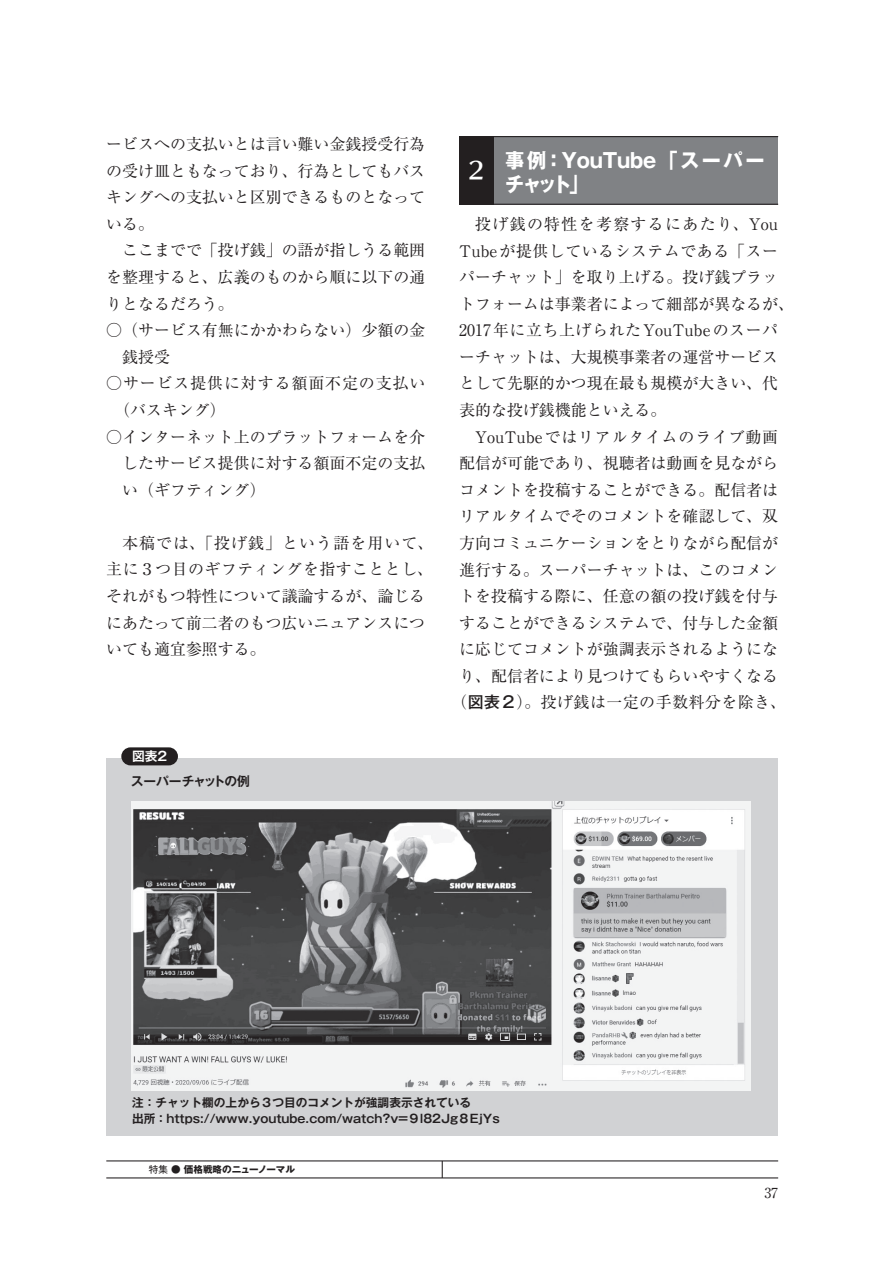
<style>
.page{position:relative;width:893px;height:1263px;background:#fff}
.page>*{position:absolute;margin:0;border:0;box-sizing:border-box;transform-origin:0 0}
.t1{font:23.4px "UD Typos 512 Std";color:#fff}
.t2{font:700 20.25px/24.5px "Gothic MB101 Pr 6";letter-spacing:-.01em;color:#fff;scale:.95 1}
.t3{font:15.9px/26.5px "Ryumin Pr 6 N";color:#231f20;text-align:justify}
.t4{font:15.9px/26.5px "Ryumin Pr 6 N";letter-spacing:.055em;color:#231f20}
.t5{font:15.9px "Ryumin Pr 6 N";letter-spacing:.05em;color:#231f20}
.t6{font:15.9px "Ryumin Pr 6 N";letter-spacing:.03em;color:#231f20}
.t7{font:13.8px "Ryumin Pro";color:#231f20}
.t8{font:700 12.75px "Gothic MB101 Pro De";letter-spacing:-.02em;color:#231f20}
.t9{font:700 12.75px "Gothic MB101 Pro De";color:#fff}
.t10{font:700 11.7px/15.9px "Gothic MB101 Pro De";color:#231f20}
.t11{font:700 9.6px "Gothic MB101 Pr 6";letter-spacing:-.01em;color:#231f20}
.s1{font-family:"Gothic MB101 Pr 6";font-weight:500}
.s2{font-weight:400}
</style>
<div class="page">
<hr style="left:106px;top:1160px;width:672px;height:1px;background:#231f20">
<hr style="left:106px;top:1177px;width:672px;height:1px;background:#231f20">
<svg style="left:442px;top:1161px;width:1px;height:17px"></svg>
<div style="left:106px;top:758px;width:672px;height:377px;background:#d1d2d4"></div>
<div style="left:121px;top:747px;width:57px;height:18px;background:#231f20;border-radius:9px"></div>
<img style="left:131px;top:801px;width:619px;height:289px">
<div style="left:459px;top:136px;width:319px;height:68px;background:#808285"></div>
<div style="left:459px;top:136px;width:34px;height:68px;background:#231f20"></div>
<hr style="left:459px;top:136px;width:319px;height:1px;background:#231f20">
<hr style="left:459px;top:204px;width:319px;height:1px;background:#231f20">
<p class="t3" style="left:106px;top:130px;width:320px">ービスへの支払いとは言い難い金銭授受行為の受け皿ともなっており、行為としてもバスキングへの支払いと区別できるものとなっている。</p>
<p class="t3" style="left:106px;top:236px;width:320px;text-indent:16px">ここまでで「投げ銭」の語が指しうる範囲を整理すると、広義のものから順に以下の通りとなるだろう。</p>
<p class="t3" style="left:122px;top:316px;width:304px;text-indent:-16px">○（サービス有無にかかわらない）少額の金銭授受</p>
<p class="t4" style="left:114px;top:369px;width:312px;text-indent:-8px">○サービス提供に対する額面不定の支払い（バスキング）</p>
<p class="t3" style="left:122px;top:422px;width:304px;text-indent:-16px">○インターネット上のプラットフォームを介したサービス提供に対する額面不定の支払い（ギフティング）</p>
<p class="t3" style="left:106px;top:529px;width:328px;text-align:left;text-indent:16px">本稿では、「投げ銭」という語を用いて、主に３つ目のギフティングを指すこととし、それがもつ特性について議論するが、論じるにあたって前二者のもつ広いニュアンスについても適宜参照する。</p>
<p class="t9" style="left:132px;top:746px;width:37px">図表2</p>
<p class="t8" style="left:131px;top:771px;width:121px">スーパーチャットの例</p>
<h1 class="t1" style="left:468px;top:151px;width:19px">2</h1>
<p class="t2" style="left:505px;top:147px;width:275px">事例：YouTube「スーパーチャット」</p>
<p class="t3" style="left:459px;top:210px;width:336px;text-align:left;text-indent:16px">投げ銭の特性を考察するにあたり、You<br>Tubeが提供しているシステムである「スーパーチャット」を取り上げる。投げ銭プラットフォームは事業者によって細部が異なるが、<br>2017年に立ち上げられたYouTubeのスーパーチャットは、大規模事業者の運営サービスとして先駆的かつ現在最も規模が大きい、代表的な投げ銭機能といえる。</p>
<p class="t5" style="left:475px;top:424px;width:304px">YouTubeではリアルタイムのライブ動画</p>
<p class="t3" style="left:459px;top:449px;width:320px">配信が可能であり、視聴者は動画を見ながら</p>
<p class="t3" style="left:459px;top:476px;width:320px">コメントを投稿することができる。配信者は</p>
<p class="t3" style="left:459px;top:502px;width:320px">リアルタイムでそのコメントを確認して、双</p>
<p class="t3" style="left:459px;top:529px;width:320px">方向コミュニケーションをとりながら配信が</p>
<p class="t3" style="left:459px;top:555px;width:320px">進行する。スーパーチャットは、このコメン</p>
<p class="t3" style="left:459px;top:582px;width:320px">トを投稿する際に、任意の額の投げ銭を付与</p>
<p class="t3" style="left:459px;top:609px;width:320px">することができるシステムで、付与した金額</p>
<p class="t3" style="left:459px;top:635px;width:320px">に応じてコメントが強調表示されるようにな</p>
<p class="t3" style="left:459px;top:662px;width:320px">り、配信者により見つけてもらいやすくなる</p>
<p class="t6" style="left:451px;top:690px;width:336px">（<span class="s1">図表２</span>）。投げ銭は一定の手数料分を除き、</p>
<p class="t10" style="left:132px;top:1093px;width:369px">注：チャット欄の上から３つ目のコメントが強調表示されている<br>出所：https://www.youtube.com/watch?v=９l82Jg８EjYs</p>
<p class="t11" style="left:149px;top:1162px;width:148px"><span class="s2">特集 ●</span> 価格戦略のニューノーマル</p>
<p class="t7" style="left:764px;top:1181px;width:15px">37</p>
</div>
